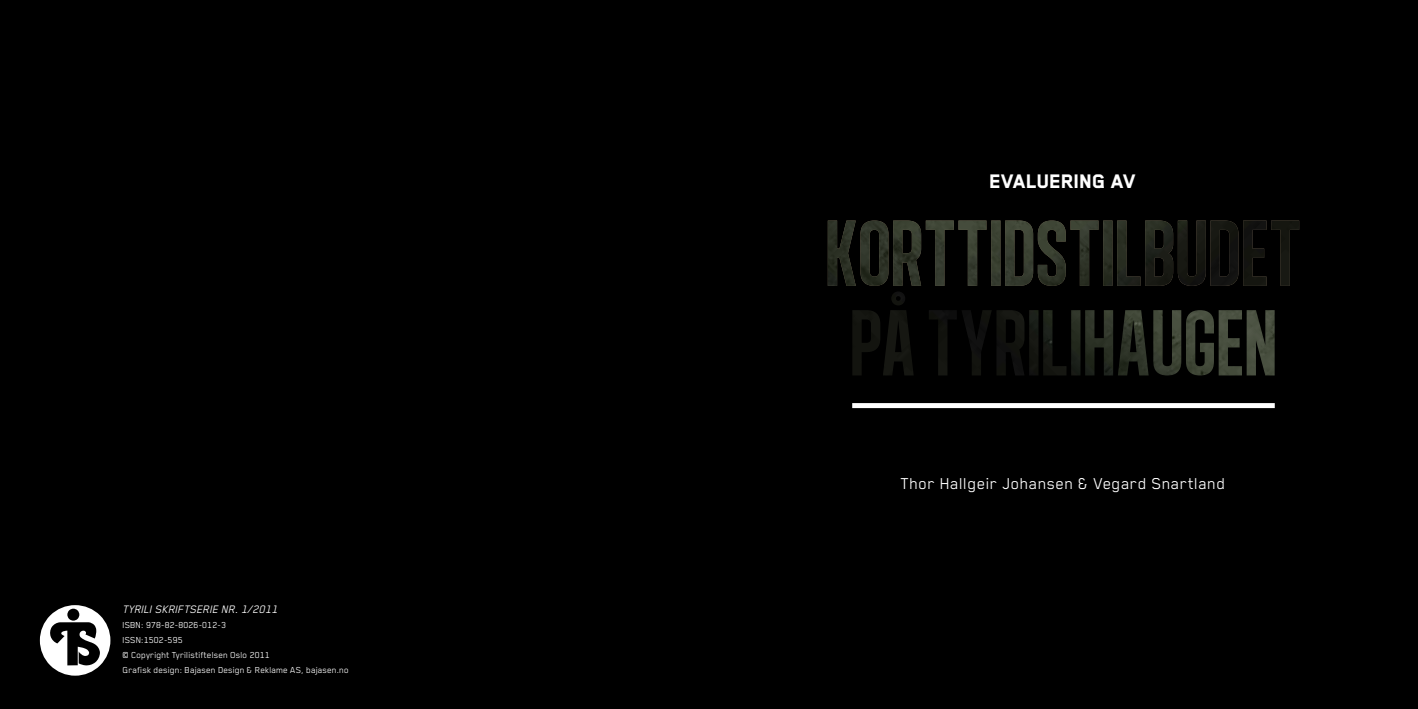
<style>
.page{position:relative;width:1418px;height:709px;background:#fff}
.page>*{position:absolute;margin:0;border:0;box-sizing:border-box;transform-origin:0 0}
.t1{font:800 22.62px "Blender Pro";color:#fff}
.t2{font:18.12px "Blender Pro";letter-spacing:.02em;color:#fff}
.t3{font:italic 12.5px "Blender Pro";color:#fff}
.t4{font:10px/15px "Blender Pro";color:#fff}
</style>
<div class="page">
<div style="left:0;top:0;width:1417px;height:709px;background:#000"></div>
<svg style="left:40px;top:605px;width:70px;height:70px"></svg>
<img style="left:852px;top:292px;width:422px;height:83px">
<img style="left:827px;top:220px;width:472px;height:66px">
<div style="left:852px;top:403px;width:422px;height:5px;background:#fff"></div>
<p class="t3" style="left:123px;top:601px;width:159px">TYRILISKRIFTSERIE NR.1/2011</p>
<p class="t4" style="left:123px;top:616px;width:228px">ISBN: 978-82-8026-012-3<br>ISSN:1502-595<br>© Copyright Tyrilistiftelsen Oslo 2011<br>Grafisk design: Bajasen Design &amp; Reklame AS, bajasen.no</p>
<h1 class="t1" style="left:990px;top:169px;width:148px">EVALUERING AV</h1>
<h2 class="t2" style="left:901px;top:473px;width:326px">Thor Hallgeir Johansen &amp; Vegard Snartland</h2>
</div>
